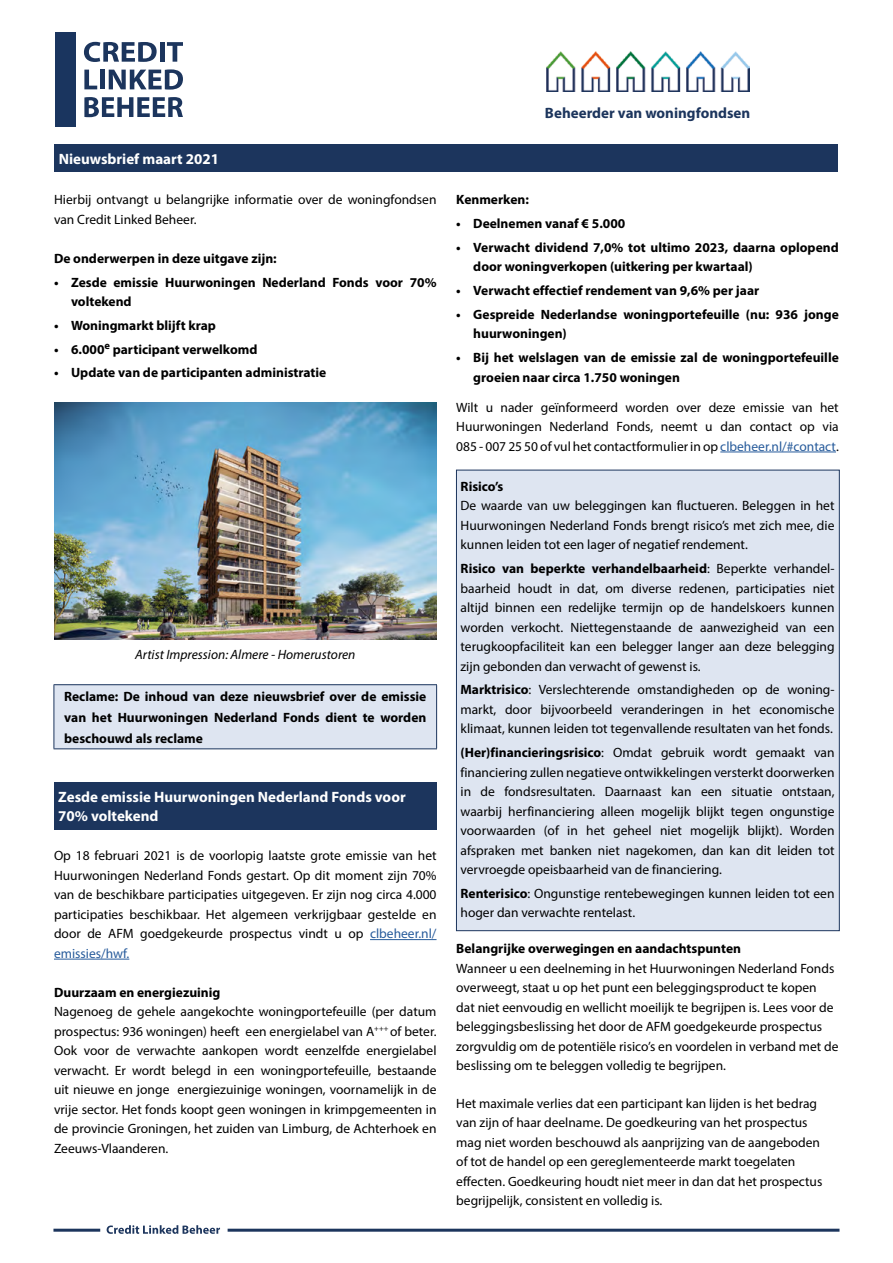
<style>
.page{position:relative;width:893px;height:1263px;background:#fff}
.page>*{position:absolute;margin:0;border:0;box-sizing:border-box;transform-origin:0 0}
.t1{font:700 15px/19.5px "Myriad Pro";color:#fff}
.t2{font:700 15px "Myriad Pro";color:#1c355d}
.t3{font:13.5px/19.5px "Myriad Pro";color:#000;text-align:justify}
.t4{font:700 13.5px/19.5px "Myriad Pro";color:#000}
.t5{font:italic 13.5px "Myriad Pro";color:#000}
.s1{color:#275b9b}
.s2{font-weight:700}
</style>
<div class="page">
<div style="left:456px;top:470px;width:383px;height:461px;background:#dee5f1;border:1px solid #1c355d"></div>
<div style="left:55px;top:32px;width:21px;height:95px;background:#1a355f"></div>
<svg style="left:84px;top:42px;width:73px;height:20px"></svg>
<hr style="left:160px;top:42px;width:4px;height:20px;background:#1c355d">
<svg style="left:167px;top:42px;width:16px;height:20px"></svg>
<svg style="left:84px;top:70px;width:13px;height:19px"></svg>
<div style="left:100px;top:70px;width:5px;height:19px;background:#1c355d"></div>
<svg style="left:109px;top:69px;width:74px;height:21px"></svg>
<svg style="left:84px;top:97px;width:99px;height:20px"></svg>
<img style="left:54px;top:403px;width:383px;height:236px">
<div style="left:54px;top:685px;width:383px;height:64px;background:#dee5f1"></div>
<hr style="left:54px;top:684px;width:383px;height:1px;background:#1c355d">
<hr style="left:54px;top:685px;width:1px;height:63px;background:#1c355d">
<hr style="left:436px;top:685px;width:1px;height:63px;background:#1c355d">
<hr style="left:54px;top:748px;width:383px;height:1px;background:#1c355d">
<div style="left:54px;top:782px;width:383px;height:47px;background:#1c355d"></div>
<hr style="left:370px;top:939px;width:66px;height:1px;background:#275b9b">
<hr style="left:54px;top:959px;width:75px;height:1px;background:#275b9b">
<hr style="left:720px;top:452px;width:116px;height:1px;background:#275b9b">
<svg style="left:107px;top:1225px;width:113px;height:9px"></svg>
<hr style="left:228px;top:1229px;width:611px;height:3px;background:#1c355d">
<hr style="left:53px;top:1229px;width:47px;height:3px;background:#1c355d">
<img style="left:546px;top:52px;width:203px;height:39px">
<div style="left:55px;top:144px;width:783px;height:28px;background:#1c355d"></div>
<p class="t1" style="left:59px;top:149px;width:162px">Nieuwsbrief maart 2021</p>
<p class="t3" style="left:54px;top:190px;width:384px">Hierbij ontvangt u belangrijke informatie over de woningfondsen van Credit Linked Beheer.</p>
<p class="t4" style="left:54px;top:248px;width:224px">De onderwerpen in deze uitgave zijn:</p>
<p class="t4" style="left:71px;top:272px;width:367px;text-indent:-17px">• Zesde emissie Huurwoningen Nederland Fonds voor 70% voltekend</p>
<p class="t4" style="left:54px;top:315px;width:163px">• Woningmarkt blijft krap</p>
<p class="t4" style="left:54px;top:339px;width:205px">• 6.000<sup>e</sup> participant verwelkomd</p>
<p class="t4" style="left:54px;top:363px;width:274px">• Update van de participanten administratie</p>
<p class="t5" style="left:135px;top:646px;width:222px">Artist Impression: Almere - Homerustoren</p>
<p class="t4" style="left:64px;top:685px;width:364px;line-height:21px;text-align:justify">Reclame: De inhoud van deze nieuwsbrief over de emissie van het Huurwoningen Nederland Fonds dient te worden beschouwd als reclame</p>
<p class="t1" style="left:58px;top:786px;width:349px">Zesde emissie Huurwoningen Nederland Fonds voor<br>70% voltekend</p>
<p class="t3" style="left:54px;top:846px;width:384px">Op 18 februari 2021 is de voorlopig laatste grote emissie van het Huurwoningen Nederland Fonds gestart. Op dit moment zijn 70% van de beschikbare participaties uitgegeven. Er zijn nog circa 4.000 participaties beschikbaar. Het algemeen verkrijgbaar gestelde en door de AFM goedgekeurde prospectus vindt u op <span class="s1">clbeheer.nl/ emissies/hwf.</span></p>
<p class="t4" style="left:54px;top:982px;width:168px">Duurzaam en energiezuinig</p>
<p class="t3" style="left:54px;top:1002px;width:384px">Nagenoeg de gehele aangekochte woningportefeuille (per datum prospectus: 936 woningen) heeft een energielabel van A<sup>+++</sup> of beter.<br>Ook voor de verwachte aankopen wordt eenzelfde energielabel verwacht. Er wordt belegd in een woningportefeuille, bestaande uit nieuwe en jonge energiezuinige woningen, voornamelijk in de vrije sector. Het fonds koopt geen woningen in krimpgemeenten in de provincie Groningen, het zuiden van Limburg, de Achterhoek en Zeeuws-Vlaanderen.</p>
<p class="t2" style="left:545px;top:103px;width:207px">Beheerder van woningfondsen</p>
<p class="t4" style="left:456px;top:190px;width:74px">Kenmerken:</p>
<p class="t4" style="left:456px;top:213px;width:171px">• Deelnemen vanaf € 5.000</p>
<p class="t4" style="left:473px;top:237px;width:367px;text-indent:-17px">• Verwacht dividend 7,0% tot ultimo 2023, daarna oplopend door woningverkopen (uitkering per kwartaal)</p>
<p class="t4" style="left:456px;top:280px;width:304px">• Verwacht effectief rendement van 9,6% per jaar</p>
<p class="t4" style="left:473px;top:304px;width:367px;text-indent:-17px">• Gespreide Nederlandse woningportefeuille (nu: 936 jonge huurwoningen)</p>
<p class="t4" style="left:473px;top:347px;width:367px;text-indent:-17px">• Bij het welslagen van de emissie zal de woningportefeuille groeien naar circa 1.750 woningen</p>
<p class="t3" style="left:456px;top:397px;width:384px">Wilt u nader geïnformeerd worden over deze emissie van het Huurwoningen Nederland Fonds, neemt u dan contact op via 085 - 007 25 50 of vul het contactformulier in op <span class="s1">clbeheer.nl/#contact</span>.</p>
<p class="t4" style="left:460px;top:476px;width:44px">Risico’s</p>
<p class="t3" style="left:460px;top:496px;width:375px">De waarde van uw beleggingen kan fluctueren. Beleggen in het Huurwoningen Nederland Fonds brengt risico’s met zich mee, die kunnen leiden tot een lager of negatief rendement.</p>
<p class="t3" style="left:460px;top:558px;width:376px"><span class="s2">Risico van beperkte verhandelbaarheid</span>: Beperkte verhandel&shy;baarheid houdt in dat, om diverse redenen, participaties niet altijd binnen een redelijke termijn op de handelskoers kunnen worden verkocht. Niettegenstaande de aanwezigheid van een terugkoopfaciliteit kan een belegger langer aan deze belegging zijn gebonden dan verwacht of gewenst is.</p>
<p class="t3" style="left:460px;top:680px;width:376px"><span class="s2">Marktrisico</span>: Verslechterende omstandigheden op de woning&shy;markt, door bijvoorbeeld veranderingen in het economische klimaat, kunnen leiden tot tegenvallende resultaten van het fonds.</p>
<p class="t3" style="left:460px;top:742px;width:376px"><span class="s2">(Her)financieringsrisico</span>: Omdat gebruik wordt gemaakt van financiering zullen negatieve ontwikkelingen versterkt doorwerken in de fondsresultaten. Daarnaast kan een situatie ontstaan, waarbij herfinanciering alleen mogelijk blijkt tegen ongunstige voorwaarden (of in het geheel niet mogelijk blijkt). Worden afspraken met banken niet nagekomen, dan kan dit leiden tot vervroegde opeisbaarheid van de financiering.</p>
<p class="t3" style="left:460px;top:883px;width:375px"><span class="s2">Renterisico</span>: Ongunstige rentebewegingen kunnen leiden tot een hoger dan verwachte rentelast.</p>
<p class="t4" style="left:456px;top:938px;width:286px">Belangrijke overwegingen en aandachtspunten</p>
<p class="t3" style="left:456px;top:958px;width:384px;text-align:left">Wanneer u een deelneming in het Huurwoningen Nederland Fonds overweegt, staat u op het punt een beleggingsproduct te kopen dat niet eenvoudig en wellicht moeilijk te begrijpen is. Lees voor de beleggingsbeslissing het door de AFM goedgekeurde prospectus zorgvuldig om de potentiële risico’s en voordelen in verband met de beslissing om te beleggen volledig te begrijpen.</p>
<p class="t3" style="left:456px;top:1093px;width:368px;text-align:left">Het maximale verlies dat een participant kan lijden is het bedrag van zijn of haar deelname. De goedkeuring van het prospectus mag niet worden beschouwd als aanprijzing van de aangeboden of tot de handel op een gereglementeerde markt toegelaten effecten. Goedkeuring houdt niet meer in dan dat het prospectus begrijpelijk, consistent en volledig is.</p>
</div>
